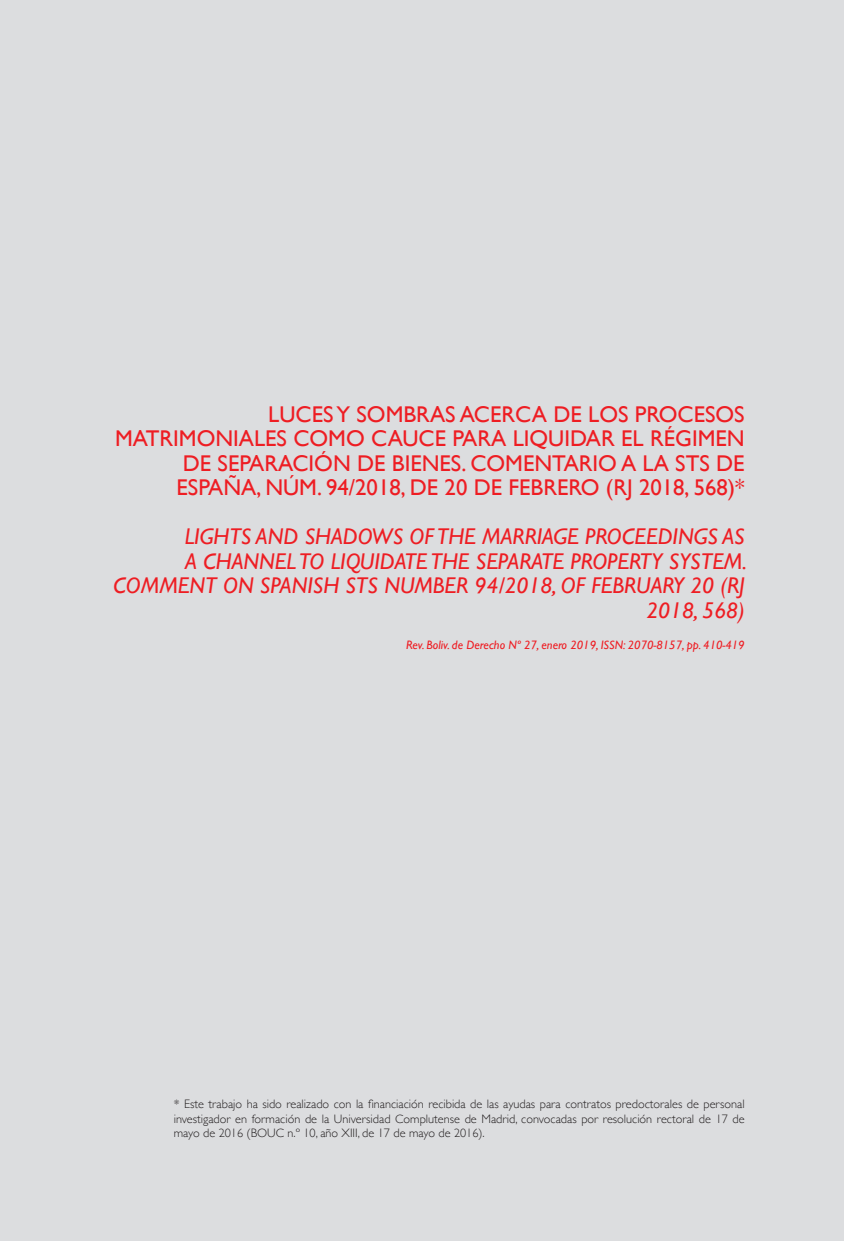
<style>
.page{position:relative;width:844px;height:1241px;background:#fff}
.page>*{position:absolute;margin:0;border:0;box-sizing:border-box;transform-origin:0 0}
.Cuerpo_central{font:22.75px/24.5px "Gill Sans";color:#ee1d23;text-align:right}
.Cuerpo_central-2{font:italic 22.75px/24.5px "Gill Sans";color:#ee1d23;text-align:right}
.Cuerpo_central-3{font:300 12.25px/14.7px "Gill Sans";color:#231f20;text-align:justify}
.t1{font:italic 12.25px "Gill Sans";color:#ee1d23}
</style>
<div class="page">
<div style="left:0;top:0;width:843px;height:1240px;background:#dcdddf"></div>
<p class="Cuerpo_central" style="left:115px;top:401px;width:631px">LUCES Y SOMBRAS ACERCA DE LOS PROCESOS MATRIMONIALES COMO CAUCE PARA LIQUIDAR EL RÉGIMEN DE SEPARACIÓN DE BIENES. COMENTARIO A LA STS DE ESPAÑA, NÚM. 94/2018, DE 20 DE FEBRERO (RJ 2018, 568)*</p>
<p class="Cuerpo_central-2" style="left:113px;top:524px;width:635px">LIGHTS AND SHADOWS OF THE MARRIAGE PROCEEDINGS AS<br>A CHANNEL TO LIQUIDATE THE SEPARATE PROPERTY SYSTEM.<br>COMMENT ON SPANISH STS NUMBER 94/2018, OF FEBRUARY 20 (RJ 2018, 568)</p>
<p class="t1" style="left:406px;top:638px;width:340px">Rev. Boliv. de Derecho Nº 27, enero 2019, ISSN: 2070-8157, pp. 410-419</p>
<p class="Cuerpo_central-3" style="left:174px;top:1095px;width:572px">* Este trabajo ha sido realizado con la financiación recibida de las ayudas para contratos predoctorales de personal investigador en formación de la Universidad Complutense de Madrid, convocadas por resolución rectoral de 17 de mayo de 2016 (BOUC n.º 10, año XIII, de 17 de mayo de 2016).</p>
</div>
